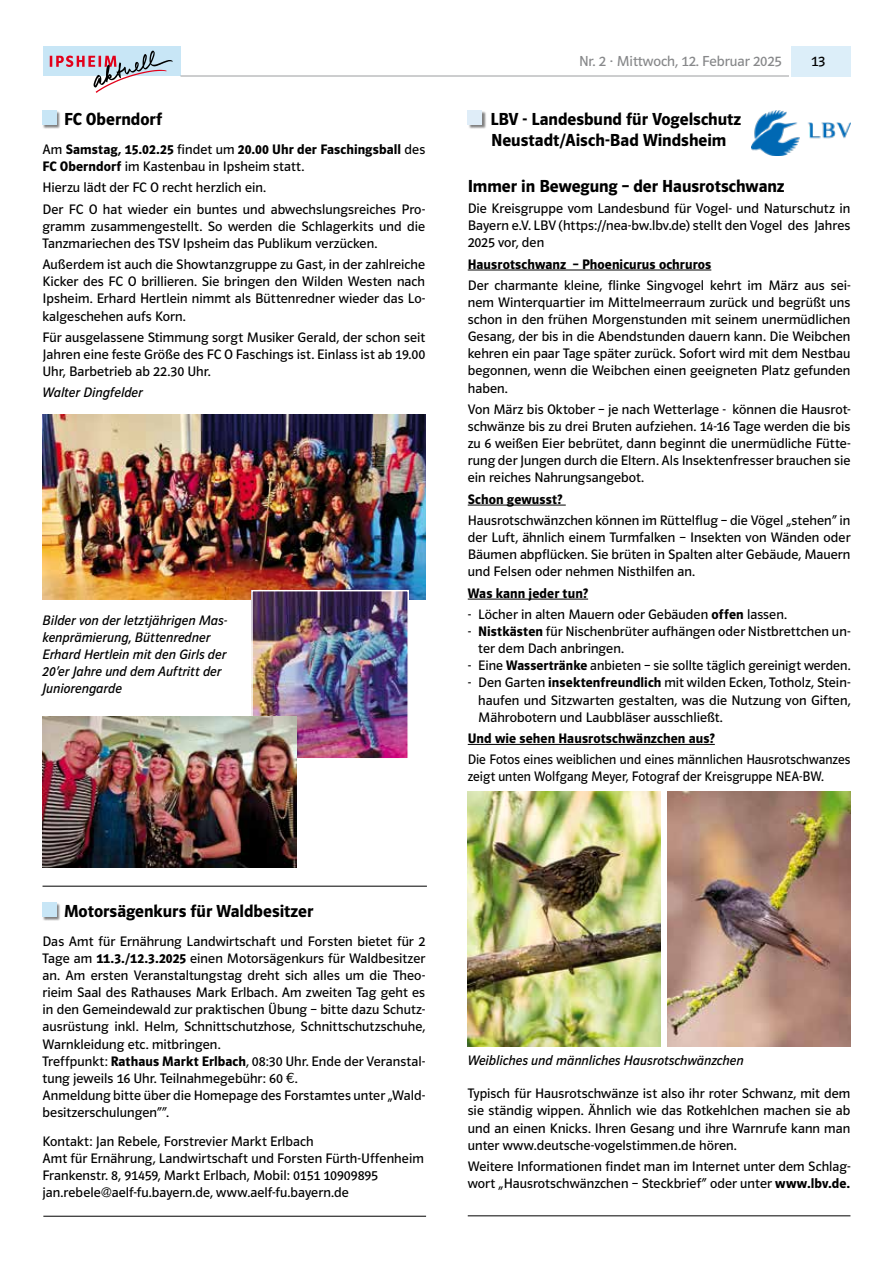
<style>
.page{position:relative;width:893px;height:1263px;background:#fff}
.page>*{position:absolute;margin:0;border:0;box-sizing:border-box;transform-origin:0 0}
.t1{font:600 18px/21.6px "Polo 22";color:#000}
.t2{font:15px "Polo 22 Buch";color:#87888a}
.t3{font:15px "Polo 22 Buch";color:#000}
.t4{font:14.25px/17.1px "Polo 22 Buch";letter-spacing:.005em;color:#000;text-align:justify}
.t5{font:14.25px/17.1px "Polo 22 Buch Kursiv";color:#000}
.t6{font:600 14.25px "Polo 22";letter-spacing:.005em;color:#000}
.t7{font:14.25px/17.1px "Polo 22 Buch";letter-spacing:.005em;color:#000;scale:.95 1}
.s1{font-family:"Polo 22 Buch";font-weight:400}
.s2{font-family:"Polo 22";font-weight:600}
.s3{font-family:"Lato"}
</style>
<div class="page">
<div style="left:43px;top:47px;width:138px;height:29px;background:#c8e6f6"></div>
<div style="left:791px;top:46px;width:60px;height:30px;background:#dceef9"></div>
<hr style="left:180px;top:76px;width:609px;height:1px;background:#9c9e9f">
<svg style="left:50px;top:51px;width:123px;height:42px"></svg>
<div style="left:43px;top:903px;width:18px;height:18px;background:#000;opacity:.5"></div>
<div style="left:43px;top:902px;width:14px;height:15px;background:#c8e6f6"></div>
<div style="left:43px;top:111px;width:18px;height:18px;background:#000;opacity:.5"></div>
<div style="left:43px;top:111px;width:14px;height:14px;background:#c8e6f6"></div>
<img style="left:43px;top:415px;width:382px;height:185px">
<hr style="left:468px;top:269px;width:243px;height:1px;background:#000">
<hr style="left:468px;top:505px;width:98px;height:1px;background:#000">
<hr style="left:468px;top:599px;width:120px;height:1px;background:#000">
<hr style="left:468px;top:744px;width:247px;height:1px;background:#000">
<img style="left:752px;top:111px;width:98px;height:45px">
<div style="left:468px;top:111px;width:18px;height:18px;background:#000;opacity:.5"></div>
<div style="left:468px;top:111px;width:14px;height:14px;background:#dfedf8"></div>
<img style="left:468px;top:791px;width:192px;height:255px">
<img style="left:667px;top:791px;width:183px;height:255px">
<img style="left:254px;top:593px;width:152px;height:163px">
<div style="left:251px;top:590px;width:158px;height:169px;border:2px solid #fff"></div>
<img style="left:43px;top:716px;width:254px;height:151px">
<hr style="left:43px;top:1216px;width:383px;height:1px;background:#000">
<hr style="left:43px;top:886px;width:384px;height:1px;background:#000">
<hr style="left:468px;top:1215px;width:382px;height:1px;background:#000">
<p class="t1" style="left:64px;top:108px;width:100px">FC Oberndorf</p>
<p class="t6" style="left:43px;top:141px;width:384px"><span class="s1">Am</span> Samstag, 15.02.25 <span class="s1">findet um</span> 20.00 Uhr der Faschingsball <span class="s1">des</span></p>
<p class="t4" style="left:43px;top:156px;width:384px;line-height:21.3px;text-align:left"><span class="s2">FC Oberndorf</span> im Kastenbau in Ipsheim statt.<br>Hierzu lädt der FC O recht herzlich ein.<br>Der FC O hat wieder ein buntes und abwechslungsreiches Pro-</p>
<p class="t4" style="left:43px;top:218px;width:384px">gramm zusammengestellt. So werden die Schlagerkits und die<br>Tanzmariechen des TSV Ipsheim das Publikum verzücken.</p>
<p class="t4" style="left:43px;top:256px;width:384px">Außerdem ist auch die Showtanzgruppe zu Gast, in der zahlreiche Kicker des FC O brillieren. Sie bringen den Wilden Westen nach Ipsheim. Erhard Hertlein nimmt als Büttenredner wieder das Lo&shy;kalgeschehen aufs Korn.</p>
<p class="t4" style="left:43px;top:329px;width:384px">Für ausgelassene Stimmung sorgt Musiker Gerald, der schon seit Jahren eine feste Größe des FC O Faschings ist. Einlass ist ab 19.00<br>Uhr, Barbetrieb ab 22.30 Uhr.</p>
<p class="t5" style="left:43px;top:384px;width:102px">Walter Dingfelder</p>
<p class="t5" style="left:43px;top:612px;width:186px">Bilder von der letztjährigen Mas&shy;kenprämierung, Büttenredner<br>Erhard Hertlein mit den Girls der<br>20’er Jahre und dem Auftritt der<br>Juniorengarde</p>
<p class="t2" style="left:579px;top:53px;width:204px">Nr. 2 · Mittwoch, 12. Februar 2025</p>
<p class="t3" style="left:811px;top:53px;width:16px">13</p>
<p class="t1" style="left:490px;top:108px;width:253px">LBV - Landesbund für Vogelschutz<br>Neustadt/Aisch-Bad Windsheim</p>
<p class="t1" style="left:468px;top:175px;width:318px">Immer in Bewegung – der Hausrotschwanz</p>
<p class="t4" style="left:468px;top:200px;width:384px">Die Kreisgruppe vom Landesbund für Vogel- und Naturschutz in Bayern e.V. LBV (https://nea-bw.lbv.de) stellt den Vogel des Jahres 2025 vor, den</p>
<p class="t6" style="left:468px;top:256px;width:245px">Hausrotschwanz – Phoenicurus ochruros</p>
<p class="t4" style="left:468px;top:277px;width:384px">Der charmante kleine, flinke Singvogel kehrt im März aus sei&shy;nem Winterquartier im Mittelmeerraum zurück und begrüßt uns schon in den frühen Morgenstunden mit seinem unermüdlichen Gesang, der bis in die Abendstunden dauern kann. Die Weibchen kehren ein paar Tage später zurück. Sofort wird mit dem Nestbau begonnen, wenn die Weibchen einen geeigneten Platz gefunden haben.</p>
<p class="t4" style="left:468px;top:401px;width:384px">Von März bis Oktober – je nach Wetterlage - können die Hausrot&shy;schwänze bis zu drei Bruten aufziehen. 14-16 Tage werden die bis zu 6 weißen Eier bebrütet, dann beginnt die unermüdliche Fütte&shy;rung der Jungen durch die Eltern. Als Insektenfresser brauchen sie ein reiches Nahrungsangebot.</p>
<p class="t6" style="left:468px;top:491px;width:96px">Schon gewusst?</p>
<p class="t4" style="left:468px;top:512px;width:384px">Hausrotschwänzchen können im Rüttelflug – die Vögel „stehen“ in der Luft, ähnlich einem Turmfalken – Insekten von Wänden oder Bäumen abpflücken. Sie brüten in Spalten alter Gebäude, Mauern und Felsen oder nehmen Nisthilfen an.</p>
<p class="t6" style="left:468px;top:585px;width:122px">Was kann jeder tun?</p>
<p class="t4" style="left:468px;top:606px;width:321px">- Löcher in alten Mauern oder Gebäuden <span class="s2">offen</span> lassen.</p>
<p class="t4" style="left:478px;top:623px;width:374px;text-indent:-10px">- <span class="s2">Nistkästen</span> für Nischenbrüter aufhängen oder Nistbrettchen un&shy;ter dem Dach anbringen.</p>
<p class="t4" style="left:468px;top:657px;width:384px">- Eine <span class="s2">Wassertränke</span> anbieten – sie sollte täglich gereinigt werden.</p>
<p class="t4" style="left:478px;top:674px;width:374px;text-indent:-10px">- Den Garten <span class="s2">insektenfreundlich</span> mit wilden Ecken, Totholz, Stein&shy;haufen und Sitzwarten gestalten, was die Nutzung von Giften, Mährobotern und Laubbläser ausschließt.</p>
<p class="t6" style="left:468px;top:730px;width:249px">Und wie sehen Hausrotschwänzchen aus?</p>
<p class="t7" style="left:468px;top:751px;width:404px">Die Fotos eines weiblichen und eines männlichen Hausrotschwanzes zeigt unten Wolfgang Meyer, Fotograf der Kreisgruppe NEA-BW.</p>
<p class="t1" style="left:64px;top:900px;width:251px">Motorsägenkurs für Waldbesitzer</p>
<p class="t4" style="left:43px;top:933px;width:384px;text-align:left">Das Amt für Ernährung Landwirtschaft und Forsten bietet für 2<br>Tage am <span class="s2">11.3./12.3.2025</span> einen Motorsägenkurs für Waldbesitzer an. Am ersten Veranstaltungstag dreht sich alles um die Theo&shy;rieim Saal des Rathauses Mark Erlbach. Am zweiten Tag geht es in den Gemeindewald zur praktischen Übung – bitte dazu Schutz&shy;ausrüstung inkl. Helm, Schnittschutzhose, Schnittschutzschuhe, Warnkleidung etc. mitbringen.<br>Treffpunkt: <span class="s2">Rathaus Markt Erlbach</span>, 08:30 Uhr. Ende der Veranstal&shy;tung jeweils 16 Uhr. Teilnahmegebühr: 60 <span class="s3">€</span>.<br>Anmeldung bitte über die Homepage des Forstamtes unter „Wald&shy;besitzerschulungen““.</p>
<p class="t4" style="left:43px;top:1133px;width:383px;text-align:left">Kontakt: Jan Rebele, Forstrevier Markt Erlbach<br>Amt für Ernährung, Landwirtschaft und Forsten Fürth-Uffenheim Frankenstr. 8, 91459, Markt Erlbach, Mobil: 0151 10909895 jan.rebele@aelf-fu.bayern.de, www.aelf-fu.bayern.de</p>
<p class="t5" style="left:468px;top:1052px;width:277px">Weibliches und männliches Hausrotschwänzchen</p>
<p class="t4" style="left:468px;top:1085px;width:384px">Typisch für Hausrotschwänze ist also ihr roter Schwanz, mit dem sie ständig wippen. Ähnlich wie das Rotkehlchen machen sie ab und an einen Knicks. Ihren Gesang und ihre Warnrufe kann man unter www.deutsche-vogelstimmen.de hören.</p>
<p class="t4" style="left:468px;top:1158px;width:384px">Weitere Informationen findet man im Internet unter dem Schlag&shy;wort „Hausrotschwänzchen – Steckbrief“ oder unter <span class="s2">www.lbv.de.</span></p>
</div>
